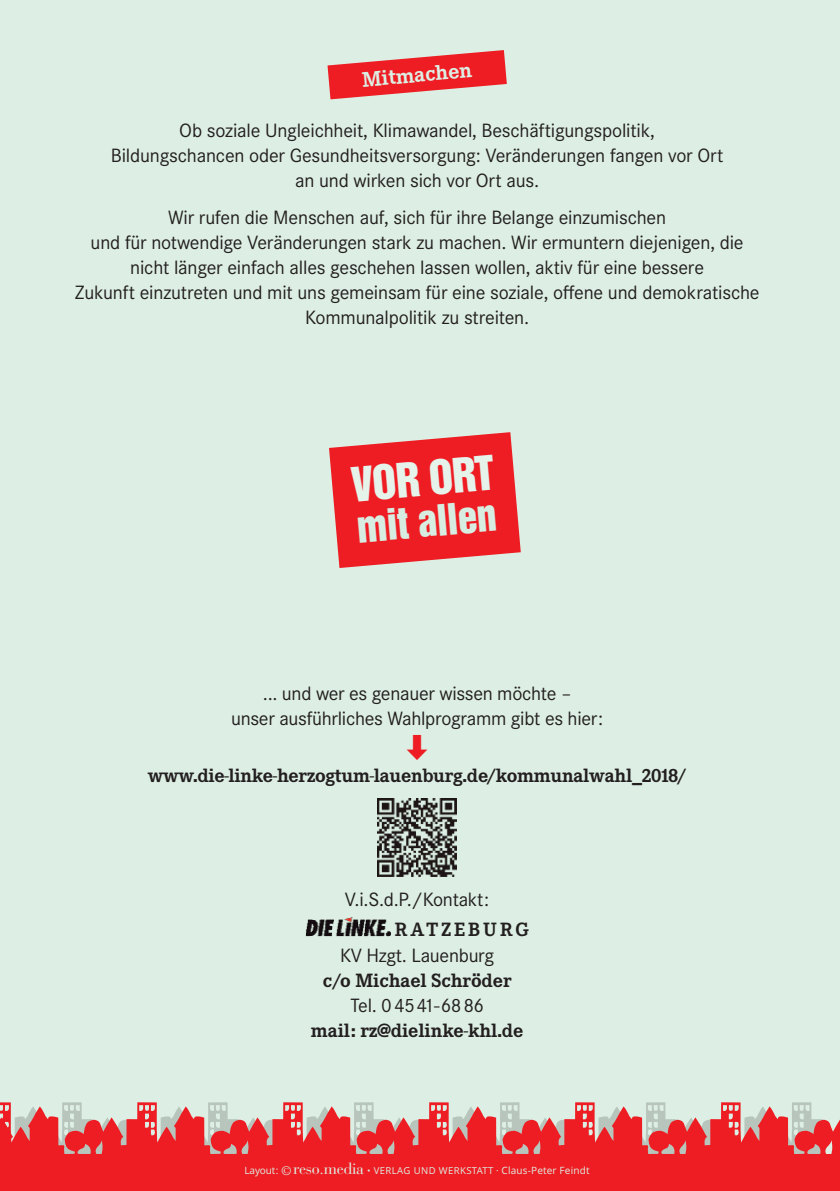
<style>
.page{position:relative;width:840px;height:1191px;background:#fff}
.page>*{position:absolute;margin:0;border:0;box-sizing:border-box;transform-origin:0 0}
.t1{font:43.6px "Helvetica Inserat";color:#e5f3eb}
.t2{font:39.4px "Helvetica Inserat";color:#d8ede1}
.t3{font:28px "Hiragino Sans W4";color:#ee1d23}
.t4{font:700 22px "Corporate E";color:#ddefe4}
.t5{font:20px/25px "Corporate S";letter-spacing:-.01em;color:#231f20;text-align:center}
.t6{font:700 20px "Corporate E";letter-spacing:-.01em;color:#231f20}
.t7{font:700 20px "Corporate E";letter-spacing:.15em;color:#231f20}
.t8{font:700 16px "Corporate E";color:#ddefe4}
.t9{font:10px "Open Sans";letter-spacing:.015em;color:#ddefe4}
.s1{font-family:"Bauer Bodoni";font-size:12.4px}
.s2{font-family:"Bauer Bodoni";font-size:15.8px}
.s3{font-family:"Corporate S";font-weight:700;font-size:13.8px}
.s4{font-size:9.6px}
</style>
<div class="page">
<div style="left:0;top:0;width:839px;height:1191px;background:#ddefe4"></div>
<img style="left:378px;top:798px;width:78px;height:79px">
<img style="left:305px;top:917px;width:85px;height:20px">
<svg style="left:327px;top:50px;width:179px;height:49px"></svg>
<svg style="left:329px;top:432px;width:191px;height:136px;background:#eb3d41"></svg>
<svg style="left:0;top:1102px;width:839px;height:89px"></svg>
<p class="t4" style="left:361px;top:66px;width:112px;rotate:-5deg">Mitmachen</p>
<p class="t5" style="left:111px;top:117px;width:613px">Ob soziale Ungleichheit, Klimawandel, Beschäftigungspolitik,<br>Bildungschancen oder Gesundheitsversorgung: Veränderungen fangen vor Ort an und wirken sich vor Ort aus.</p>
<p class="t5" style="left:75px;top:205px;width:686px">Wir rufen die Menschen auf, sich für ihre Belange einzumischen<br>und für notwendige Veränderungen stark zu machen. Wir ermuntern diejenigen, die nicht länger einfach alles geschehen lassen wollen, aktiv für eine bessere<br>Zukunft einzutreten und mit uns gemeinsam für eine soziale, offene und demokratische Kommunalpolitik zu streiten.</p>
<h1 class="t1" style="left:350px;top:467px;width:145px;rotate:-5deg">VOR ORT</h1>
<h2 class="t2" style="left:355px;top:511px;width:142px;rotate:-5deg">mit allen</h2>
<p class="t5" style="left:231px;top:680px;width:373px">... und wer es genauer wissen möchte –<br>unser ausführliches Wahlprogramm gibt es hier:</p>
<h3 class="t3" style="left:403px;top:722px;width:29px">⬇</h3>
<p class="t6" style="left:148px;top:763px;width:539px">www.die-linke-herzogtum-lauenburg.de/kommunalwahl_2018/</p>
<p class="t5" style="left:345px;top:886px;width:146px">V.i.S.d.P./Kontakt:</p>
<p class="t7" style="left:395px;top:917px;width:135px">RATZEBURG</p>
<p class="t5" style="left:340px;top:942px;width:156px">KV Hzgt. Lauenburg</p>
<p class="t6" style="left:322px;top:968px;width:190px">c/o Michael Schröder</p>
<p class="t5" style="left:350px;top:992px;width:135px">Tel. 0 45 41-68 86</p>
<p class="t6" style="left:310px;top:1018px;width:214px">mail: rz@dielinke-khl.de</p>
<p class="t8" style="left:413px;top:1154px;width:9px">7</p>
<p class="t9" style="left:244px;top:1165px;width:346px">Layout: <span class="s1">©</span> <span class="s2">reso.media</span> <span class="s3">·</span> <span class="s4">VERLAG UND WERKSTATT ·</span> Claus-Peter Feindt</p>
</div>
